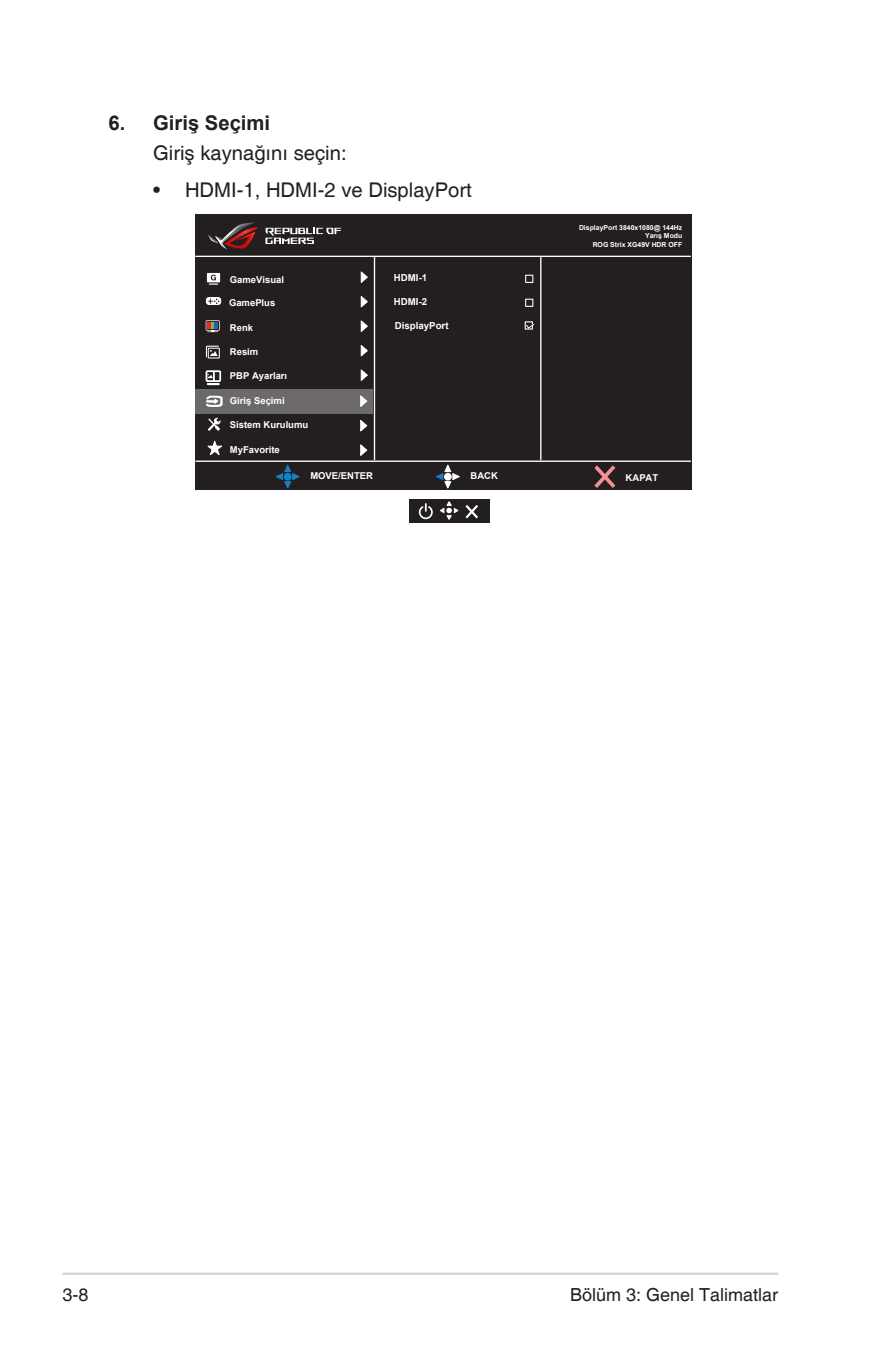
<style>
.page{position:relative;width:893px;height:1346px;background:#fff}
.page>*{position:absolute;margin:0;border:0;box-sizing:border-box;transform-origin:0 0}
.t1{font:20.25px "Helvetica";color:#231f20}
.t2{font:700 20.25px "Arial";color:#231f20}
.t3{font:18px "Helvetica";color:#231f20}
.t4{font:10.8px "Arial";color:#231f20}
.t5{font:700 9.67px "Arial";color:#fff}
.t6{font:700 9.45px "Arial";color:#fff}
.t7{font:700 6.98px/8.3px "Arial";color:#fff;text-align:right}
</style>
<div class="page">
<hr style="left:63px;top:1272px;width:715px;height:3px;background:#d1d2d4">
<div style="left:196px;top:214px;width:496px;height:275px;background:#231f20"></div>
<hr style="left:195px;top:256px;width:496px;height:1px;background:#fff">
<hr style="left:195px;top:460px;width:496px;height:2px;background:#fff">
<hr style="left:374px;top:257px;width:1px;height:203px;background:#fff">
<hr style="left:540px;top:257px;width:1px;height:203px;background:#fff">
<svg style="left:594px;top:465px;width:21px;height:23px"></svg>
<div style="left:196px;top:390px;width:177px;height:24px;background:#6c696d"></div>
<svg style="left:360px;top:271px;width:8px;height:12px"></svg>
<svg style="left:360px;top:296px;width:8px;height:12px"></svg>
<svg style="left:360px;top:320px;width:8px;height:12px"></svg>
<svg style="left:360px;top:345px;width:8px;height:12px"></svg>
<svg style="left:360px;top:369px;width:8px;height:12px"></svg>
<svg style="left:206px;top:320px;width:14px;height:12px"></svg>
<div style="left:208px;top:348px;width:12px;height:10px;border:1px solid #fff"></div>
<svg style="left:206px;top:346px;width:13px;height:11px"></svg>
<svg style="left:274px;top:464px;width:27px;height:26px"></svg>
<div style="left:284px;top:473px;width:8px;height:8px;background:#0089cf;border-radius:50%"></div>
<svg style="left:434px;top:464px;width:27px;height:26px"></svg>
<div style="left:444px;top:473px;width:8px;height:8px;background:#fff;border-radius:50%"></div>
<svg style="left:207px;top:273px;width:13px;height:12px"></svg>
<div style="left:525px;top:275px;width:8px;height:8px;border:1px solid #fff"></div>
<svg style="left:265px;top:228px;width:76px;height:16px"></svg>
<svg style="left:208px;top:223px;width:49px;height:26px"></svg>
<div style="left:206px;top:370px;width:15px;height:12px;border:2px solid #fff"></div>
<svg style="left:206px;top:372px;width:14px;height:14px"></svg>
<div style="left:206px;top:298px;width:15px;height:6px;background:#fff;border-radius:3px"></div>
<div style="left:206px;top:297px;width:15px;height:8px;border:1px solid #fff;border-radius:3px"></div>
<svg style="left:214px;top:299px;width:5px;height:5px"></svg>
<svg style="left:524px;top:321px;width:11px;height:9px"></svg>
<div style="left:525px;top:299px;width:8px;height:8px;border:1px solid #fff"></div>
<svg style="left:360px;top:395px;width:8px;height:12px"></svg>
<svg style="left:360px;top:420px;width:8px;height:12px"></svg>
<svg style="left:360px;top:444px;width:8px;height:12px"></svg>
<svg style="left:208px;top:417px;width:13px;height:14px"></svg>
<svg style="left:207px;top:440px;width:15px;height:15px"></svg>
<svg style="left:206px;top:396px;width:17px;height:11px"></svg>
<div style="left:409px;top:499px;width:80px;height:23px;background:#231f20"></div>
<svg style="left:419px;top:503px;width:14px;height:16px"></svg>
<svg style="left:439px;top:501px;width:20px;height:19px"></svg>
<svg style="left:465px;top:505px;width:13px;height:13px"></svg>
<h1 class="t2" style="left:108px;top:109px;width:163px">6. Giriş Seçimi</h1>
<h1 class="t1" style="left:153px;top:141px;width:195px">Giriş kaynağını seçin:</h1>
<h1 class="t1" style="left:153px;top:178px;width:320px">• HDMI-1, HDMI-2 ve DisplayPort</h1>
<p class="t4" style="left:208px;top:294px;width:8px">+</p>
<p class="t6" style="left:230px;top:273px;width:56px">GameVisual</p>
<p class="t6" style="left:229px;top:297px;width:48px">GamePlus</p>
<p class="t6" style="left:230px;top:322px;width:25px">Renk</p>
<p class="t6" style="left:230px;top:346px;width:30px">Resim</p>
<p class="t6" style="left:230px;top:370px;width:59px">PBP Ayarları</p>
<p class="t6" style="left:230px;top:394px;width:56px">Giriş Seçimi</p>
<p class="t6" style="left:230px;top:419px;width:80px">Sistem Kurulumu</p>
<p class="t6" style="left:230px;top:443px;width:51px">MyFavorite</p>
<p class="t6" style="left:310px;top:470px;width:64px">MOVE/ENTER</p>
<p class="t5" style="left:394px;top:271px;width:35px">HDMI-1</p>
<p class="t5" style="left:394px;top:295px;width:35px">HDMI-2</p>
<p class="t5" style="left:395px;top:319px;width:55px">DisplayPort</p>
<p class="t6" style="left:470px;top:470px;width:29px">BACK</p>
<p class="t7" style="left:579px;top:224px;width:105px">DisplayPort 3840x1080@ 144Hz<br>Yarış Modu<br>ROG Strix XG49V HDR OFF</p>
<p class="t6" style="left:626px;top:471px;width:34px">KAPAT</p>
<h2 class="t3" style="left:63px;top:1284px;width:28px">3-8</h2>
<h2 class="t3" style="left:570px;top:1284px;width:210px">Bölüm 3: Genel Talimatlar</h2>
</div>
